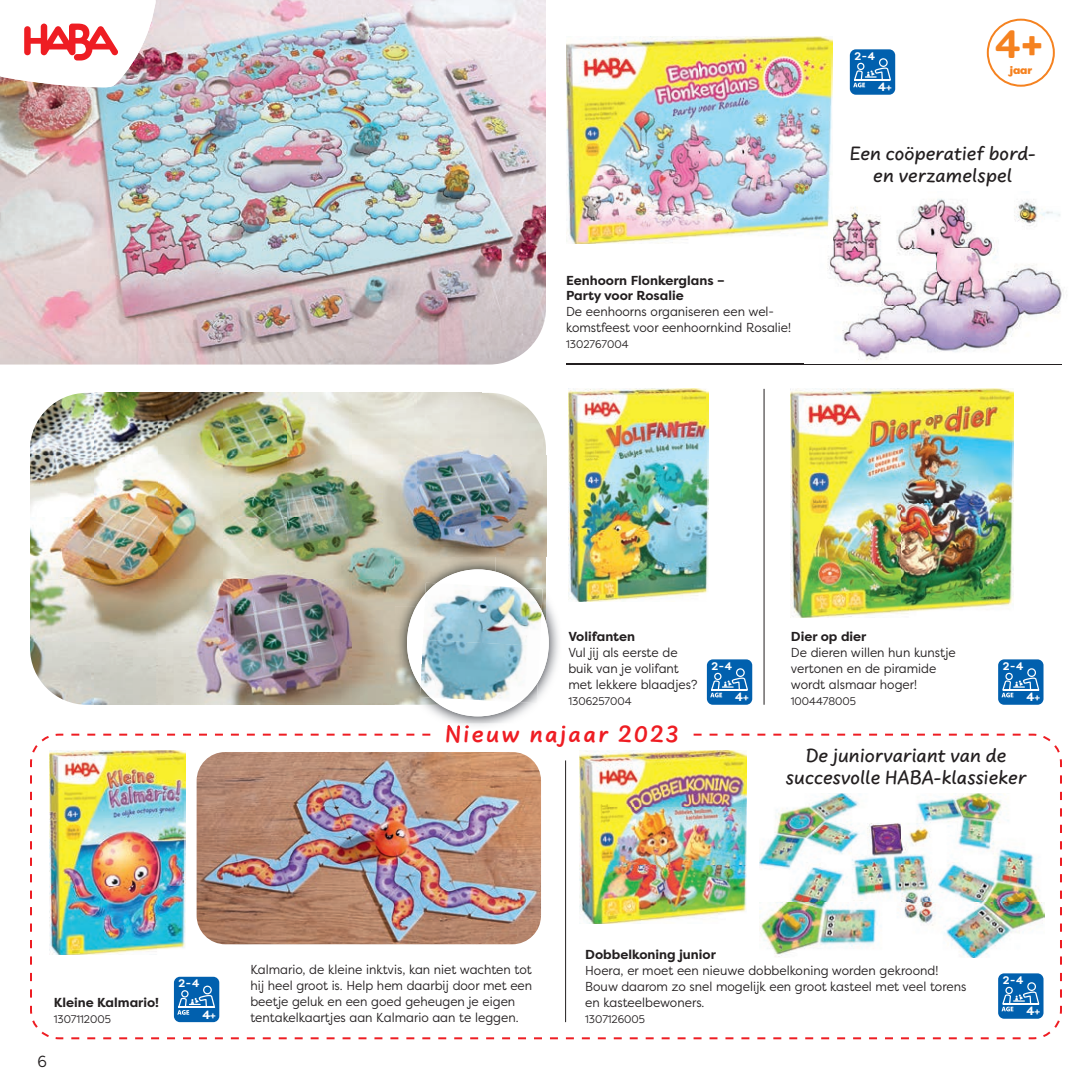
<style>
.page{position:relative;width:1092px;height:1092px;background:#fff}
.page>*{position:absolute;margin:0;border:0;box-sizing:border-box;transform-origin:0 0}
.t1{font:700 39.6px "Filson Soft";color:#f58220;scale:.94 1}
.t2{font:700 24px "Uberhand Pro";letter-spacing:.1em;color:#ee1d23}
.t3{font:500 20px/22px "Uberhand Pro";letter-spacing:.005em;color:#231f20;text-align:center}
.t4{font:16px "Filson Pro";color:#231f20;scale:.94 1}
.t5{font:13px/16px "Filson Pro";color:#231f20;scale:.94 1}
.t6{font:700 13px/15.6px "Filson Pro";color:#231f20}
.t7{font:700 12px "Filson Pro";color:#fff}
.t8{font:11px "Filson Pro";color:#231f20;scale:.94 1}
.t9{font:700 11px "Filson Pro";color:#fff}
.t10{font:800 10.8px "Filson Soft";color:#f58220}
.s1{font-size:10px}
</style>
<div class="page">
<img style="left:0;top:0;width:546px;height:364px">
<svg style="left:30px;top:734px;width:1032px;height:305px"></svg>
<div style="left:433px;top:723px;width:258px;height:25px;background:#fff"></div>
<img style="left:30px;top:393px;width:516px;height:124px">
<img style="left:30px;top:517px;width:387px;height:63px">
<img style="left:417px;top:517px;width:129px;height:40px">
<img style="left:30px;top:580px;width:364px;height:125px">
<div style="left:987px;top:19px;width:68px;height:68px;border:2px solid #f58220;border-radius:50%"></div>
<hr style="left:566px;top:363px;width:496px;height:1px;background:#231f20">
<img style="left:827px;top:199px;width:236px;height:162px">
<img style="left:566px;top:37px;width:266px;height:207px">
<img style="left:805px;top:192px;width:27px;height:52px">
<img style="left:568px;top:389px;width:141px;height:212px">
<img style="left:791px;top:389px;width:222px;height:228px">
<hr style="left:763px;top:389px;width:1px;height:316px;background:#231f20">
<hr style="left:565px;top:760px;width:1px;height:262px;background:#231f20">
<div style="left:850px;top:49px;width:45px;height:46px;background:#0160ae;border-radius:6px"></div>
<svg style="left:853px;top:58px;width:38px;height:29px"></svg>
<div style="left:707px;top:659px;width:45px;height:46px;background:#0160ae;border-radius:6px"></div>
<svg style="left:710px;top:668px;width:38px;height:29px"></svg>
<div style="left:998px;top:659px;width:45px;height:46px;background:#0160ae;border-radius:6px"></div>
<svg style="left:1001px;top:668px;width:38px;height:29px"></svg>
<img style="left:50px;top:750px;width:135px;height:205px">
<img style="left:579px;top:750px;width:168px;height:21px">
<img style="left:71px;top:771px;width:991px;height:268px">
<img style="left:197px;top:752px;width:344px;height:192px">
<img style="left:759px;top:793px;width:285px;height:165px">
<img style="left:424px;top:599px;width:135px;height:124px">
<img style="left:447px;top:725px;width:51px;height:4px">
<img style="left:394px;top:557px;width:101px;height:49px">
<img style="left:495px;top:557px;width:51px;height:63px">
<img style="left:394px;top:606px;width:46px;height:99px">
<div style="left:407px;top:569px;width:142px;height:147px;background:#fff;border-radius:50%"></div>
<img style="left:520px;top:702px;width:18px;height:1px">
<img style="left:423px;top:583px;width:119px;height:57px">
<img style="left:420px;top:640px;width:120px;height:62px">
<svg style="left:0;top:0;width:157px;height:87px"></svg>
<p class="t6" style="left:566px;top:273px;width:160px">Eenhoorn Flonkerglans –<br>Party voor Rosalie</p>
<p class="t5" style="left:566px;top:303px;width:241px">De eenhoorns organiseren een wel&shy;komstfeest voor eenhoornkind Rosalie!</p>
<p class="t8" style="left:566px;top:337px;width:68px">1302767004</p>
<p class="t9" style="left:854px;top:49px;width:22px">2 - 4</p>
<p class="t7" style="left:878px;top:79px;width:15px">4 <span class="s1">+</span></p>
<h1 class="t1" style="left:995px;top:19px;width:52px">4+</h1>
<p class="t10" style="left:1009px;top:63px;width:24px">jaar</p>
<h3 class="t3" style="left:850px;top:142px;width:188px">Een coöperatief bord&shy;en verzamelspel</h3>
<p class="t6" style="left:568px;top:629px;width:68px">Volifanten</p>
<p class="t5" style="left:568px;top:644px;width:139px">Vul jij als eerste de buik van je volifant met lekkere blaadjes?</p>
<p class="t8" style="left:568px;top:694px;width:69px">1306257004</p>
<h2 class="t2" style="left:445px;top:716px;width:235px">Nieuw najaar 2023</h2>
<p class="t9" style="left:711px;top:659px;width:22px">2 - 4</p>
<p class="t7" style="left:735px;top:689px;width:15px">4 <span class="s1">+</span></p>
<p class="t6" style="left:791px;top:629px;width:77px">Dier op dier</p>
<p class="t5" style="left:791px;top:644px;width:177px">De dieren willen hun kunstje vertonen en de piramide wordt alsmaar hoger!</p>
<p class="t8" style="left:791px;top:694px;width:71px">1004478005</p>
<p class="t9" style="left:1003px;top:659px;width:22px">2 - 4</p>
<p class="t7" style="left:1026px;top:689px;width:15px">4 <span class="s1">+</span></p>
<h3 class="t3" style="left:786px;top:743px;width:242px">De juniorvariant van de succesvolle HABA-klassieker</h3>
<p class="t6" style="left:54px;top:994px;width:107px">Kleine Kalmario!</p>
<p class="t8" style="left:54px;top:1011px;width:62px">1307112005</p>
<p class="t4" style="left:38px;top:1050px;width:12px">6</p>
<p class="t9" style="left:179px;top:976px;width:22px">2 - 4</p>
<p class="t7" style="left:202px;top:1007px;width:15px">4 <span class="s1">+</span></p>
<p class="t5" style="left:250px;top:961px;width:301px">Kalmario, de kleine inktvis, kan niet wachten tot hij heel groot is. Help hem daarbij door met een beetje geluk en een goed geheugen je eigen tentakelkaartjes aan Kalmario aan te leggen.</p>
<p class="t6" style="left:585px;top:946px;width:132px">Dobbelkoning junior</p>
<p class="t5" style="left:585px;top:961px;width:407px">Hoera, er moet een nieuwe dobbelkoning worden gekroond!<br>Bouw daarom zo snel mogelijk een groot kasteel met veel torens en kasteelbewoners.</p>
<p class="t8" style="left:585px;top:1011px;width:65px">1307126005</p>
<p class="t9" style="left:1003px;top:973px;width:22px">2 - 4</p>
<p class="t7" style="left:1026px;top:1003px;width:15px">4 <span class="s1">+</span></p>
</div>
